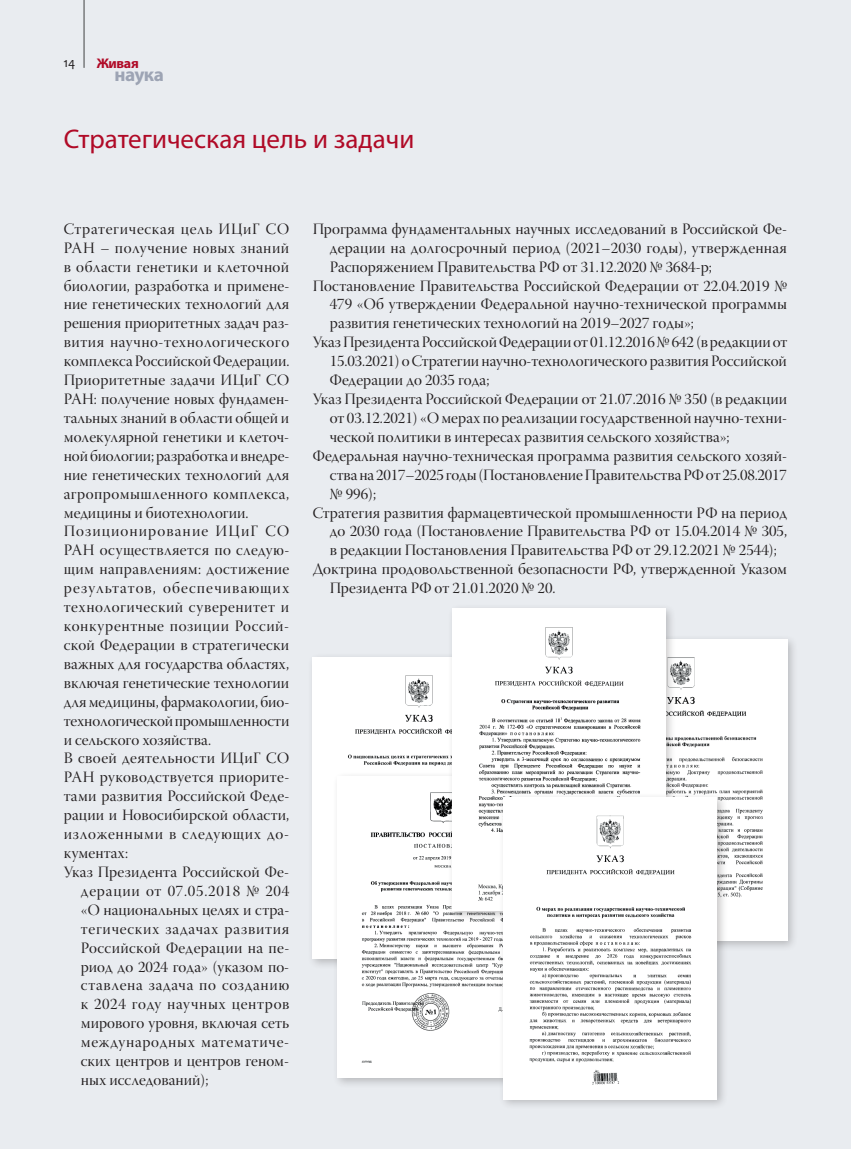
<style>
.page{position:relative;width:851px;height:1149px;background:#fff}
.page>*{position:absolute;margin:0;border:0;box-sizing:border-box;transform-origin:0 0}
.t1{font:27px "Myriad Pro";color:#b00a27}
.t2{font:700 19.2px "Myriad Pro";letter-spacing:-.03em;color:#9da4b4}
.t3{font:15.75px "Warnock Pro Disp";letter-spacing:.005em;color:#231f20}
.t4{font:15.75px "Warnock Pro Disp";letter-spacing:.045em;color:#231f20}
.t5{font:15.75px "Warnock Pro Disp";letter-spacing:.03em;color:#231f20}
.t6{font:15.75px "Warnock Pro Disp";letter-spacing:.025em;color:#231f20}
.t7{font:15.75px "Warnock Pro Disp";letter-spacing:.04em;color:#231f20}
.t8{font:15.75px "Warnock Pro Disp";letter-spacing:.065em;color:#231f20}
.t9{font:15.75px "Warnock Pro Disp";letter-spacing:-.015em;color:#231f20}
.t10{font:15.75px "Warnock Pro Disp";letter-spacing:.035em;color:#231f20}
.t11{font:700 13.95px "Myriad Pro";letter-spacing:-.03em;color:#b00a27}
.t12{font:13.5px "Candara";color:#231f20}
</style>
<div class="page">
<div style="left:0;top:0;width:850px;height:1148px;background:#e9ecf0"></div>
<hr style="left:84px;top:0;width:1px;height:68px;background:#414242">
<div style="left:307px;top:651px;width:230px;height:318px;background:#231f20;opacity:.25"></div>
<img style="left:313px;top:657px;width:133px;height:301px">
<div style="left:332px;top:770px;width:230px;height:318px;background:#231f20;opacity:.25"></div>
<img style="left:338px;top:776px;width:160px;height:301px">
<div style="left:568px;top:633px;width:230px;height:318px;background:#231f20;opacity:.25"></div>
<img style="left:676px;top:639px;width:111px;height:301px">
<div style="left:446px;top:603px;width:230px;height:318px;background:#231f20;opacity:.25"></div>
<img style="left:452px;top:608px;width:213px;height:302px">
<div style="left:498px;top:792px;width:229px;height:317px;background:#231f20;opacity:.25"></div>
<img style="left:503px;top:797px;width:213px;height:301px">
<p class="t12" style="left:64px;top:54px;width:13px">14</p>
<p class="t11" style="left:97px;top:54px;width:43px">Живая</p>
<p class="t2" style="left:115px;top:62px;width:51px">наука</p>
<h1 class="t1" style="left:64px;top:122px;width:352px">Стратегическая цель и задачи</h1>
<p class="t7" style="left:64px;top:220px;width:227px">Стратегическая цель ИЦиГ СО</p>
<p class="t5" style="left:64px;top:239px;width:227px">РАН – получение новых знаний</p>
<p class="t3" style="left:64px;top:258px;width:227px">в области генетики и клеточной</p>
<p class="t3" style="left:64px;top:277px;width:227px">биологии, разработка и примене-</p>
<p class="t3" style="left:64px;top:296px;width:227px">ние генетических технологий для</p>
<p class="t3" style="left:64px;top:314px;width:227px">решения приоритетных задач раз-</p>
<p class="t5" style="left:64px;top:333px;width:227px">вития научно-технологического</p>
<p class="t3" style="left:64px;top:352px;width:227px">комплекса Российской Федерации.</p>
<p class="t3" style="left:64px;top:371px;width:227px">Приоритетные задачи ИЦиГ СО</p>
<p class="t3" style="left:64px;top:390px;width:227px">РАН: получение новых фундамен-</p>
<p class="t3" style="left:64px;top:409px;width:227px">тальных знаний в области общей и</p>
<p class="t3" style="left:64px;top:428px;width:227px">молекулярной генетики и клеточ-</p>
<p class="t3" style="left:64px;top:447px;width:227px">ной биологии; разработка и внедре-</p>
<p class="t3" style="left:64px;top:466px;width:227px">ние генетических технологий для</p>
<p class="t6" style="left:64px;top:485px;width:227px">агропромышленного комплекса,</p>
<p class="t3" style="left:64px;top:503px;width:186px">медицины и биотехнологии.</p>
<p class="t8" style="left:64px;top:522px;width:227px">Позиционирование ИЦиГ СО</p>
<p class="t3" style="left:64px;top:541px;width:227px">РАН осуществляется по следую-</p>
<p class="t6" style="left:64px;top:560px;width:227px">щим направлениям: достижение</p>
<p class="t8" style="left:64px;top:579px;width:227px">результатов, обеспечивающих</p>
<p class="t5" style="left:64px;top:598px;width:227px">технологический суверенитет и</p>
<p class="t10" style="left:64px;top:617px;width:227px">конкурентные позиции Россий-</p>
<p class="t3" style="left:64px;top:636px;width:227px">ской Федерации в стратегически</p>
<p class="t3" style="left:64px;top:655px;width:227px">важных для государства областях,</p>
<p class="t3" style="left:64px;top:674px;width:227px">включая генетические технологии</p>
<p class="t3" style="left:64px;top:692px;width:227px">для медицины, фармакологии, био-</p>
<p class="t9" style="left:64px;top:711px;width:227px">технологической промышленности</p>
<p class="t3" style="left:64px;top:730px;width:149px">и сельского хозяйства.</p>
<p class="t3" style="left:64px;top:749px;width:227px">В своей деятельности ИЦиГ СО</p>
<p class="t3" style="left:64px;top:768px;width:227px">РАН руководствуется приорите-</p>
<p class="t3" style="left:64px;top:787px;width:227px">тами развития Российской Феде-</p>
<p class="t3" style="left:64px;top:806px;width:227px">рации и Новосибирской области,</p>
<p class="t4" style="left:64px;top:825px;width:227px">изложенными в следующих до-</p>
<p class="t3" style="left:64px;top:844px;width:66px">кументах:</p>
<p class="t3" style="left:64px;top:863px;width:227px">Указ Президента Российской Фе-</p>
<p class="t4" style="left:81px;top:881px;width:210px">дерации от 07.05.2018 № 204</p>
<p class="t3" style="left:81px;top:900px;width:210px">«О национальных целях и стра-</p>
<p class="t4" style="left:81px;top:919px;width:210px">тегических задачах развития</p>
<p class="t6" style="left:81px;top:938px;width:210px">Российской Федерации на пе-</p>
<p class="t3" style="left:81px;top:957px;width:210px">риод до 2024 года» (указом по-</p>
<p class="t7" style="left:81px;top:976px;width:210px">ставлена задача по созданию</p>
<p class="t7" style="left:81px;top:995px;width:210px">к 2024 году научных центров</p>
<p class="t3" style="left:81px;top:1014px;width:210px">мирового уровня, включая сеть</p>
<p class="t4" style="left:81px;top:1033px;width:210px">международных математиче-</p>
<p class="t3" style="left:81px;top:1052px;width:210px">ских центров и центров геном-</p>
<p class="t3" style="left:81px;top:1070px;width:129px">ных исследований);</p>
<p class="t3" style="left:313px;top:220px;width:476px">Программа фундаментальных научных исследований в Российской Фе-</p>
<p class="t3" style="left:330px;top:239px;width:459px">дерации на долгосрочный период (2021–2030 годы), утвержденная</p>
<p class="t3" style="left:330px;top:258px;width:383px">Распоряжением Правительства РФ от 31.12.2020 № 3684-р;</p>
<p class="t3" style="left:313px;top:277px;width:476px">Постановление Правительства Российской Федерации от 22.04.2019 №</p>
<p class="t3" style="left:330px;top:296px;width:459px">479 «Об утверждении Федеральной научно-технической программы</p>
<p class="t3" style="left:330px;top:314px;width:365px">развития генетических технологий на 2019–2027 годы»;</p>
<p class="t3" style="left:313px;top:333px;width:476px">Указ Президента Российской Федерации от 01.12.2016 № 642 (в редакции от</p>
<p class="t3" style="left:330px;top:352px;width:458px">15.03.2021) о Стратегии научно-технологического развития Российской</p>
<p class="t3" style="left:330px;top:371px;width:161px">Федерации до 2035 года;</p>
<p class="t3" style="left:313px;top:390px;width:476px">Указ Президента Российской Федерации от 21.07.2016 № 350 (в редакции</p>
<p class="t3" style="left:330px;top:409px;width:459px">от 03.12.2021) «О мерах по реализации государственной научно-техни-</p>
<p class="t3" style="left:330px;top:428px;width:401px">ческой политики в интересах развития сельского хозяйства»;</p>
<p class="t3" style="left:313px;top:447px;width:476px">Федеральная научно-техническая программа развития сельского хозяй-</p>
<p class="t3" style="left:330px;top:466px;width:459px">ства на 2017–2025 годы (Постановление Правительства РФ от 25.08.2017</p>
<p class="t3" style="left:330px;top:485px;width:48px">№ 996);</p>
<p class="t3" style="left:313px;top:503px;width:476px">Стратегия развития фармацевтической промышленности РФ на период</p>
<p class="t3" style="left:330px;top:522px;width:459px">до 2030 года (Постановление Правительства РФ от 15.04.2014 № 305,</p>
<p class="t3" style="left:330px;top:541px;width:448px">в редакции Постановления Правительства РФ от 29.12.2021 № 2544);</p>
<p class="t3" style="left:313px;top:560px;width:476px">Доктрина продовольственной безопасности РФ, утвержденной Указом</p>
<p class="t3" style="left:330px;top:579px;width:227px">Президента РФ от 21.01.2020 № 20.</p>
</div>
